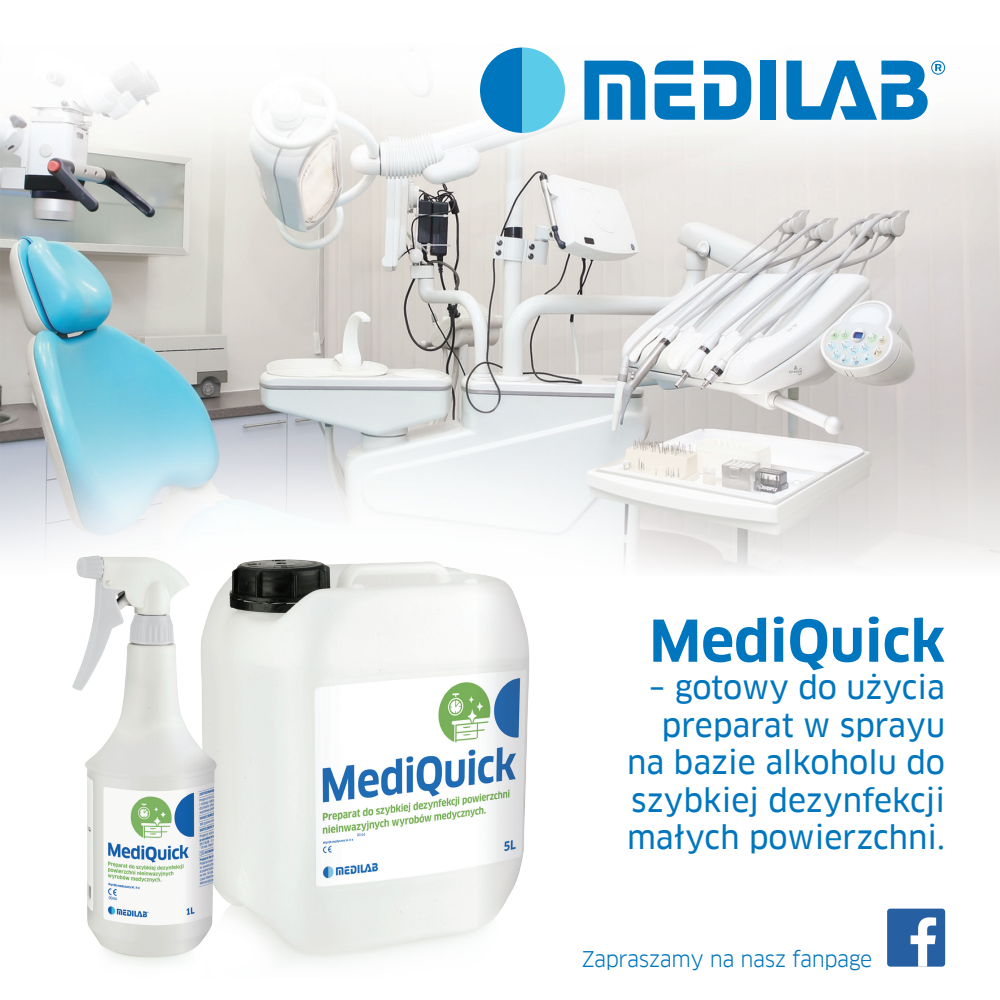
<style>
.page{position:relative;width:1000px;height:1000px;background:#fff}
.page>*{position:absolute;margin:0;border:0;box-sizing:border-box;transform-origin:0 0}
.t1{font:700 56.25px "Clan Pro";color:#0076be}
.t2{font:31.25px/37.5px "Clan Pro News";color:#0076be;text-align:right}
.t3{font:21.25px "Clan Pro";letter-spacing:-.02em;color:#0076be}
</style>
<div class="page">
<img style="left:0;top:182px;width:1000px;height:192px">
<svg style="left:0;top:374px;width:1000px;height:197px"></svg>
<svg style="left:0;top:72px;width:1000px;height:110px"></svg>
<img style="left:42px;top:500px;width:520px;height:465px">
<div style="left:887px;top:909px;width:58px;height:58px;background:#265fa2;border-radius:3px"></div>
<svg style="left:911px;top:917px;width:25px;height:50px"></svg>
<div style="left:453px;top:21px;width:517px;height:139px;background:linear-gradient(to bottom,#fff,#f0f0f0)"></div>
<svg style="left:480px;top:48px;width:85px;height:85px"></svg>
<svg style="left:655px;top:83px;width:40px;height:37px"></svg>
<svg style="left:655px;top:61px;width:38px;height:14px"></svg>
<svg style="left:584px;top:61px;width:61px;height:59px"></svg>
<svg style="left:704px;top:61px;width:47px;height:59px"></svg>
<div style="left:760px;top:61px;width:15px;height:59px;background:#0076be"></div>
<svg style="left:786px;top:61px;width:159px;height:59px"></svg>
<h1 class="t1" style="left:649px;top:608px;width:297px">MediQuick</h1>
<p class="t2" style="left:627px;top:669px;width:320px">– gotowy do użycia preparat w sprayu na bazie alkoholu do szybkiej dezynfekcji małych powierzchni.</p>
<p class="t3" style="left:582px;top:946px;width:292px">Zapraszamy na nasz fanpage</p>
</div>
